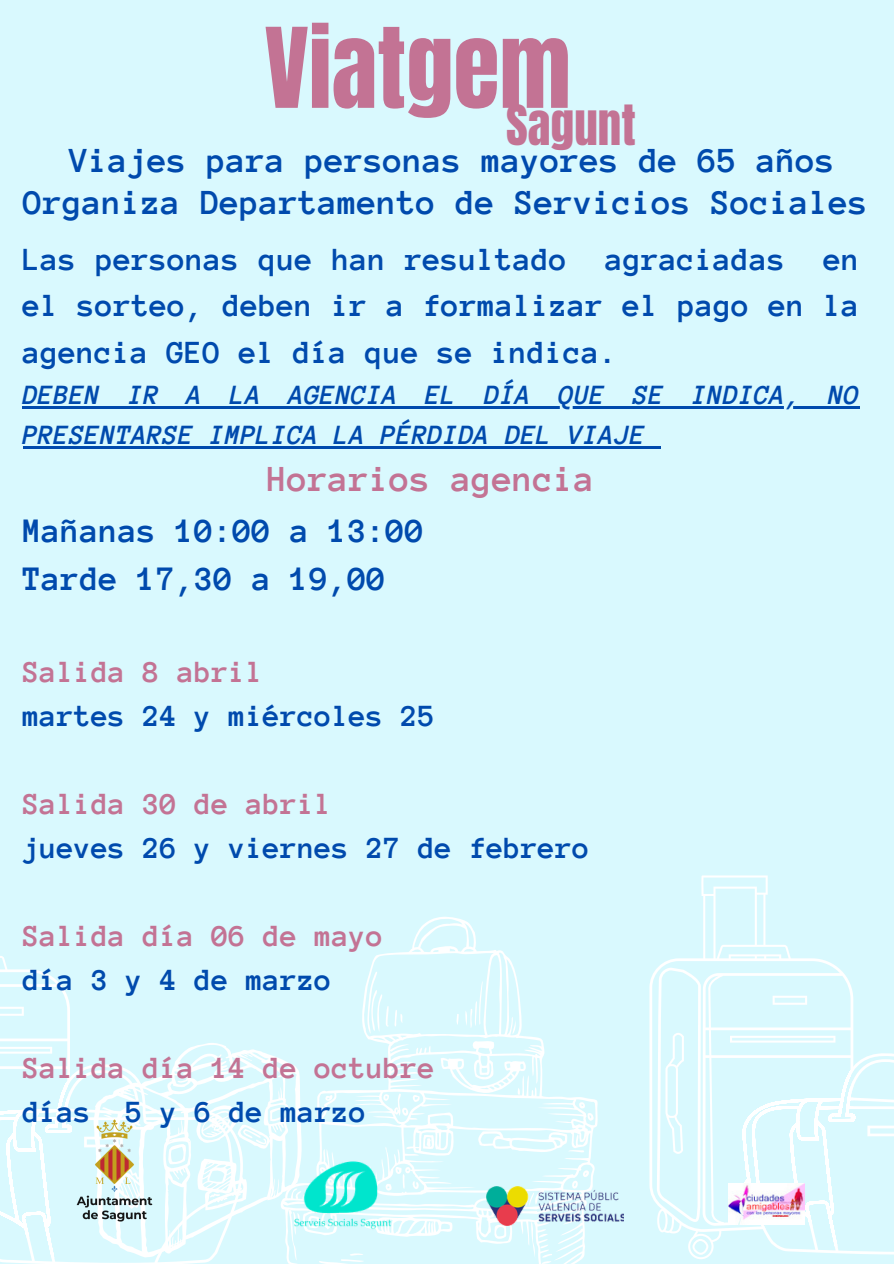
<style>
.page{position:relative;width:894px;height:1264px;background:#fff}
.page>*{position:absolute;margin:0;border:0;box-sizing:border-box;transform-origin:0 0}
.t1{font:94.2px "Anton";color:#c37394}
.t2{font:47.1px "Anton";color:#c37394}
.t3{font:700 37.5px "Anonymous Pro";color:#c37394}
.t4{font:700 36px "Anonymous Pro";color:#004aad}
.t5{font:700 35.1px/48.4px "Anonymous Pro";color:#004aad}
.t6{font:700 33px/46.2px "Anonymous Pro";color:#004aad;text-align:justify}
.t7{font:700 31.5px "Anonymous Pro";color:#004aad}
.t8{font:700 31.5px "Anonymous Pro";color:#c37394}
.t9{font:italic 700 28.5px/39.5px "Anonymous Pro";color:#004aad}
</style>
<div class="page">
<div style="left:0;top:0;width:893px;height:1263px;background:#d9f9fe"></div>
<svg style="left:286px;top:917px;width:311px;height:346px"></svg>
<svg style="left:440px;top:1056px;width:87px;height:38px"></svg>
<svg style="left:649px;top:875px;width:204px;height:384px"></svg>
<svg style="left:772px;top:995px;width:34px;height:9px"></svg>
<svg style="left:729px;top:1035px;width:106px;height:7px"></svg>
<svg style="left:692px;top:1238px;width:16px;height:16px"></svg>
<svg style="left:656px;top:967px;width:44px;height:254px"></svg>
<svg style="left:741px;top:1052px;width:152px;height:202px"></svg>
<svg style="left:0;top:956px;width:70px;height:107px"></svg>
<svg style="left:175px;top:1042px;width:126px;height:168px"></svg>
<svg style="left:0;top:1063px;width:246px;height:200px"></svg>
<img style="left:727px;top:1182px;width:77px;height:42px">
<img style="left:487px;top:1186px;width:136px;height:39px">
<img style="left:279px;top:1114px;width:123px;height:143px">
<img style="left:56px;top:1108px;width:116px;height:124px">
<hr style="left:23px;top:406px;width:836px;height:3px;background:#004aad">
<hr style="left:23px;top:446px;width:622px;height:2px;background:#004aad">
<svg style="left:645px;top:446px;width:16px;height:2px"></svg>
<h1 class="t1" style="left:264px;top:1px;width:308px">Viatgem</h1>
<h2 class="t2" style="left:506px;top:92px;width:131px">Sagunt</h2>
<p class="t4" style="left:69px;top:142px;width:767px">Viajes para personas mayores de 65 años</p>
<p class="t4" style="left:24px;top:184px;width:845px">Organiza Departamento de Servicios Sociales</p>
<p class="t6" style="left:23px;top:237px;width:838px">Las personas que han resultado agraciadas en el sorteo, deben ir a formalizar el pago en la agencia GEO el día que se indica.</p>
<p class="t9" style="left:23px;top:375px;width:838px">DEBEN IR A LA AGENCIA EL DÍA QUE SE INDICA, NO<br>PRESENTARSE IMPLICA LA PÉRDIDA DEL VIAJE</p>
<p class="t3" style="left:267px;top:460px;width:329px">Horarios agencia</p>
<p class="t5" style="left:23px;top:506px;width:403px">Mañanas 10:00 a 13:00<br>Tarde 17,30 a 19,00</p>
<p class="t8" style="left:23px;top:656px;width:242px">Salida 8 abril</p>
<p class="t7" style="left:23px;top:700px;width:414px">martes 24 y miércoles 25</p>
<p class="t8" style="left:23px;top:788px;width:311px">Salida 30 de abril</p>
<p class="t7" style="left:23px;top:832px;width:568px">jueves 26 y viernes 27 de febrero</p>
<p class="t8" style="left:23px;top:920px;width:362px">Salida día 06 de mayo</p>
<p class="t7" style="left:23px;top:964px;width:311px">día 3 y 4 de marzo</p>
<p class="t8" style="left:23px;top:1051px;width:414px">Salida día 14 de octubre</p>
<p class="t7" style="left:23px;top:1095px;width:345px">días 5 y 6 de marzo</p>
</div>
